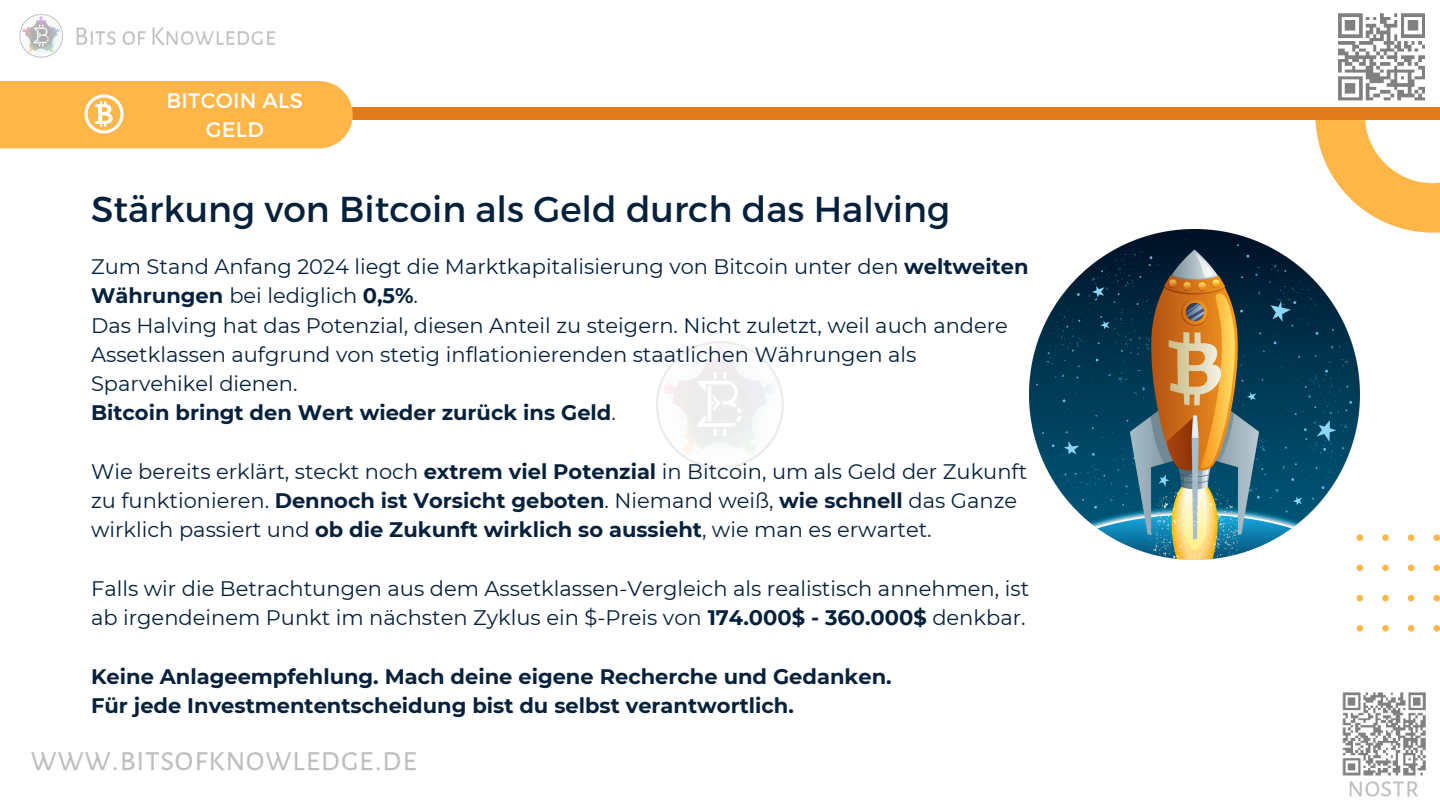
<style>
.page{position:relative;width:1440px;height:810px;background:#fff}
.page>*{position:absolute;margin:0;border:0;box-sizing:border-box;transform-origin:0 0}
.t1{font:36px "Montserrat";color:#06213c}
.t2{font:21px/29.2px "Montserrat";color:#06213c}
.t3{font:700 21px/29.2px "Montserrat";color:#06213c}
.t4{font:21px/29.2px "Montserrat";letter-spacing:.015em;color:#fff;text-align:center}
.s1{font-weight:700}
.s2{font-weight:400}
</style>
<div class="page">
<img style="left:0;top:13px;width:1440px;height:784px">
<svg style="left:1315px;top:120px;width:125px;height:113px"></svg>
<div style="left:0;top:108px;width:1440px;height:12px;background:#e17b1c"></div>
<div style="left:0;top:81px;width:319px;height:67px;background:#ffb648"></div>
<svg style="left:1357px;top:534px;width:83px;height:98px"></svg>
<img style="left:1030px;top:230px;width:329px;height:329px">
<svg style="left:84px;top:94px;width:39px;height:39px"></svg>
<p class="t4" style="left:167px;top:85px;width:138px">BITCOIN ALS<br>GELD</p>
<p class="t1" style="left:91px;top:186px;width:860px">Stärkung von Bitcoin als Geld durch das Halving</p>
<h2 class="t2" style="left:91px;top:252px;width:939px">Zum Stand Anfang 2024 liegt die Marktkapitalisierung von Bitcoin unter den <span class="s1">weltweiten<br>Währungen</span> bei lediglich <span class="s1">0,5%</span>.</h2>
<h1 class="t2" style="left:91px;top:311px;width:918px">Das Halving hat das Potenzial, diesen Anteil zu steigern. Nicht zuletzt, weil auch andere<br>Assetklassen aufgrund von stetig inflationierenden staatlichen Währungen als<br>Sparvehikel dienen.</h1>
<p class="t3" style="left:91px;top:398px;width:526px">Bitcoin bringt den Wert wieder zurück ins Geld<span class="s2">.</span></p>
<p class="t2" style="left:91px;top:457px;width:938px">Wie bereits erklärt, steckt noch <span class="s1">extrem viel Potenzial</span> in Bitcoin, um als Geld der Zukunft zu funktionieren. <span class="s1">Dennoch ist Vorsicht geboten</span>. Niemand weiß, <span class="s1">wie schnell</span> das Ganze wirklich passiert und <span class="s1">ob die Zukunft wirklich so aussieht</span>, wie man es erwartet.</p>
<p class="t2" style="left:91px;top:574px;width:940px">Falls wir die Betrachtungen aus dem Assetklassen-Vergleich als realistisch annehmen, ist ab irgendeinem Punkt im nächsten Zyklus ein $-Preis von <span class="s1">174.000$ - 360.000$</span> denkbar.</p>
<p class="t3" style="left:91px;top:662px;width:802px">Keine Anlageempfehlung. Mach deine eigene Recherche und Gedanken.<br>Für jede Investmententscheidung bist du selbst verantwortlich.</p>
</div>
